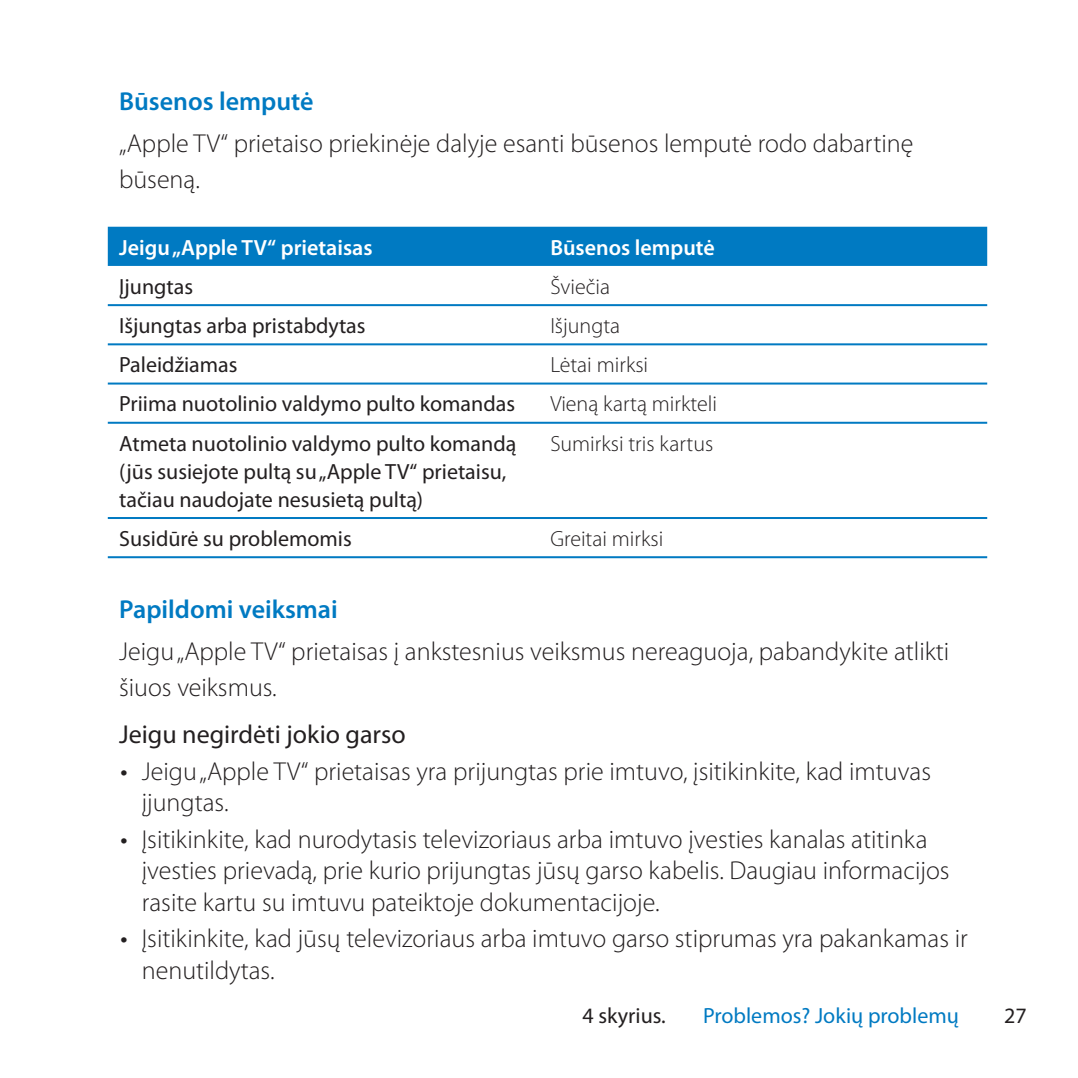
<style>
.page{position:relative;width:1078px;height:1078px;background:#fff}
.page>*{position:absolute;margin:0;border:0;box-sizing:border-box;transform-origin:0 0}
.t1{font:300 26px/31.2px "Myriad Pro";color:#231f20}
.t2{font:600 26px "Myriad Pro";color:#007ac2}
.t3{font:26px "Myriad Pro";color:#231f20}
.t4{font:22px/28px "Myriad Pro";color:#231f20}
.t5{font:300 22px "Myriad Pro";color:#231f20}
.t6{font:600 22px "Myriad Pro";color:#fff}
.t7{font:22px "Myriad Pro";color:#007ac2}
</style>
<div class="page">
<div style="left:108px;top:227px;width:878px;height:39px;background:#007ac2"></div>
<hr style="left:108px;top:304px;width:431px;height:2px;background:#007ac2">
<hr style="left:539px;top:304px;width:447px;height:2px;background:#007ac2">
<hr style="left:108px;top:343px;width:431px;height:2px;background:#007ac2">
<hr style="left:539px;top:343px;width:447px;height:2px;background:#007ac2">
<hr style="left:108px;top:382px;width:431px;height:2px;background:#007ac2">
<hr style="left:539px;top:382px;width:447px;height:2px;background:#007ac2">
<hr style="left:108px;top:421px;width:431px;height:2px;background:#007ac2">
<hr style="left:539px;top:421px;width:447px;height:2px;background:#007ac2">
<hr style="left:108px;top:517px;width:431px;height:2px;background:#007ac2">
<hr style="left:539px;top:517px;width:447px;height:2px;background:#007ac2">
<hr style="left:539px;top:556px;width:447px;height:2px;background:#007ac2">
<hr style="left:108px;top:556px;width:431px;height:2px;background:#007ac2">
<p class="t2" style="left:119px;top:87px;width:196px">Būsenos lemputė</p>
<p class="t1" style="left:119px;top:126px;width:795px;line-height:36px">„Apple TV“ prietaiso priekinėje dalyje esanti būsenos lemputė rodo dabartinę būseną.</p>
<p class="t6" style="left:119px;top:235px;width:255px">Jeigu „Apple TV“ prietaisas</p>
<p class="t6" style="left:550px;top:235px;width:166px">Būsenos lemputė</p>
<p class="t4" style="left:119px;top:272px;width:76px">Įjungtas</p>
<p class="t5" style="left:550px;top:274px;width:61px">Šviečia</p>
<p class="t4" style="left:119px;top:311px;width:248px">Išjungtas arba pristabdytas</p>
<p class="t5" style="left:550px;top:313px;width:71px">Išjungta</p>
<p class="t4" style="left:119px;top:350px;width:120px">Paleidžiamas</p>
<p class="t5" style="left:550px;top:353px;width:99px">Lėtai mirksi</p>
<p class="t4" style="left:119px;top:389px;width:397px">Priima nuotolinio valdymo pulto komandas</p>
<p class="t5" style="left:550px;top:392px;width:168px">Vieną kartą mirkteli</p>
<p class="t4" style="left:119px;top:429px;width:398px">Atmeta nuotolinio valdymo pulto komandą (jūs susiejote pultą su „Apple TV“ prietaisu, tačiau naudojate nesusietą pultą)</p>
<p class="t5" style="left:550px;top:431px;width:164px">Sumirksi tris kartus</p>
<p class="t4" style="left:119px;top:524px;width:234px">Susidūrė su problemomis</p>
<p class="t5" style="left:550px;top:526px;width:114px">Greitai mirksi</p>
<p class="t2" style="left:119px;top:594px;width:220px">Papildomi veiksmai</p>
<p class="t1" style="left:119px;top:633px;width:831px;line-height:36px">Jeigu „Apple TV“ prietaisas į ankstesnius veiksmus nereaguoja, pabandykite atlikti šiuos veiksmus.</p>
<p class="t3" style="left:119px;top:718px;width:288px">Jeigu negirdėti jokio garso</p>
<p class="t1" style="left:142px;top:756px;width:790px">Jeigu „Apple TV“ prietaisas yra prijungtas prie imtuvo, įsitikinkite, kad imtuvas įjungtas.</p>
<p class="t1" style="left:142px;top:824px;width:809px">Įsitikinkite, kad nurodytasis televizoriaus arba imtuvo įvesties kanalas atitinka įvesties prievadą, prie kurio prijungtas jūsų garso kabelis. Daugiau informacijos rasite kartu su imtuvu pateiktoje dokumentacijoje.</p>
<p class="t1" style="left:142px;top:923px;width:827px">Įsitikinkite, kad jūsų televizoriaus arba imtuvo garso stiprumas yra pakankamas ir nenutildytas.</p>
<p class="t4" style="left:582px;top:1001px;width:85px">4 skyrius.</p>
<p class="t7" style="left:703px;top:1001px;width:257px">Problemos? Jokių problemų</p>
<p class="t4" style="left:1003px;top:1001px;width:24px">27</p>
</div>
